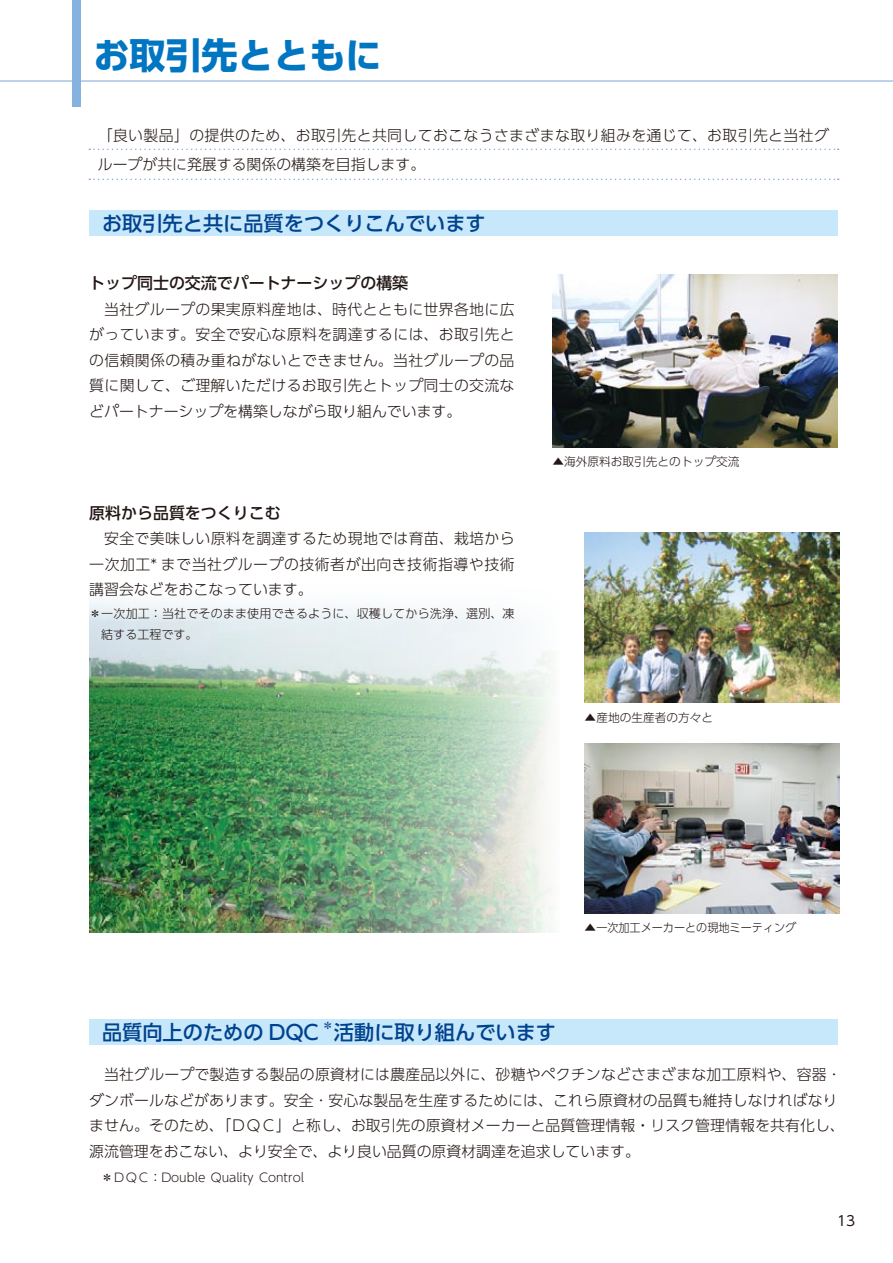
<style>
.page{position:relative;width:893px;height:1263px;background:#fff}
.page>*{position:absolute;margin:0;border:0;box-sizing:border-box;transform-origin:0 0}
.t1{font:700 36px "UD Shin Go Pro";color:#0075c2}
.t2{font:500 20.25px "UD Shin Go Pro";color:#00428e}
.t3{font:500 15.9px "UD Shin Go Pro";color:#231815}
.t4{font:300 14.85px/25.5px "UD Shin Go Pro";letter-spacing:.005em;color:#231815;text-align:justify}
.t5{font:300 14.85px/29.7px "UD Shin Go Pro";letter-spacing:.025em;color:#231815}
.t6{font:13.8px "UD Shin Go Pro";color:#231815}
.t7{font:500 12.15px "UD Shin Go Pro";color:#00428e}
.t8{font:300 12px/21px "UD Shin Go Pro";letter-spacing:.005em;color:#231815}
.t9{font:300 11.7px "UD Shin Go Pro";color:#231815}
</style>
<div class="page">
<img style="left:89px;top:600px;width:464px;height:333px">
<svg style="left:89px;top:149px;width:750px;height:1px"></svg>
<svg style="left:89px;top:179px;width:750px;height:1px"></svg>
<div style="left:89px;top:211px;width:749px;height:25px;background:#c7e8fa"></div>
<div style="left:89px;top:1019px;width:749px;height:26px;background:#c7e8fa"></div>
<hr style="left:0;top:80px;width:893px;height:2px;background:#88abda">
<div style="left:72px;top:0;width:9px;height:106px;background:#86b2e0"></div>
<img style="left:552px;top:274px;width:285px;height:173px">
<img style="left:585px;top:533px;width:255px;height:170px">
<img style="left:585px;top:743px;width:255px;height:170px">
<h1 class="t1" style="left:94px;top:26px;width:289px">お取引先とともに</h1>
<p class="t5" style="left:98px;top:120px;width:733px">「良い製品」の提供のため、お取引先と共同しておこなうさまざまな取り組みを通じて、お取引先と当社グループが共に発展する関係の構築を目指します。</p>
<h2 class="t2" style="left:102px;top:207px;width:385px">お取引先と共に品質をつくりこんでいます</h2>
<p class="t3" style="left:89px;top:270px;width:320px">トップ同士の交流でパートナーシップの構築</p>
<p class="t4" style="left:89px;top:296px;width:427px;text-indent:15px">当社グループの果実原料産地は、時代とともに世界各地に広がっています。安全で安心な原料を調達するには、お取引先との信頼関係の積み重ねがないとできません。当社グループの品質に関して、ご理解いただけるお取引先とトップ同士の交流などパートナーシップを構築しながら取り組んでいます。</p>
<p class="t3" style="left:89px;top:500px;width:193px">原料から品質をつくりこむ</p>
<p class="t4" style="left:89px;top:525px;width:427px;text-indent:15px">安全で美味しい原料を調達するため現地では育苗、栽培から一次加工* まで当社グループの技術者が出向き技術指導や技術講習会などをおこなっています。</p>
<p class="t8" style="left:101px;top:603px;width:415px;text-indent:-12px">＊一次加工：当社でそのまま使用できるように、収穫してから洗浄、選別、凍結する工程です。</p>
<p class="t9" style="left:552px;top:452px;width:189px">▲海外原料お取引先とのトップ交流</p>
<p class="t9" style="left:585px;top:708px;width:130px">▲産地の生産者の方々と</p>
<p class="t9" style="left:585px;top:918px;width:213px">▲一次加工メーカーとの現地ミーティング</p>
<h2 class="t2" style="left:102px;top:1016px;width:218px">品質向上のための DQC</h2>
<p class="t7" style="left:322px;top:1016px;width:14px">＊</p>
<h2 class="t2" style="left:334px;top:1016px;width:224px">活動に取り組んでいます</h2>
<p class="t4" style="left:89px;top:1061px;width:757px;text-align:left;text-indent:15px">当社グループで製造する製品の原資材には農産品以外に、砂糖やペクチンなどさまざまな加工原料や、容器･ダンボールなどがあります。安全･安心な製品を生産するためには、これら原資材の品質も維持しなければなりません。そのため、「ＤＱＣ」と称し、お取引先の原資材メーカーと品質管理情報・リスク管理情報を共有化し、源流管理をおこない、より安全で、より良い品質の原資材調達を追求しています。</p>
<p class="t8" style="left:101px;top:1167px;width:204px">＊ＤＱＣ：Double Quality Control</p>
<p class="t6" style="left:837px;top:1209px;width:20px">13</p>
</div>
